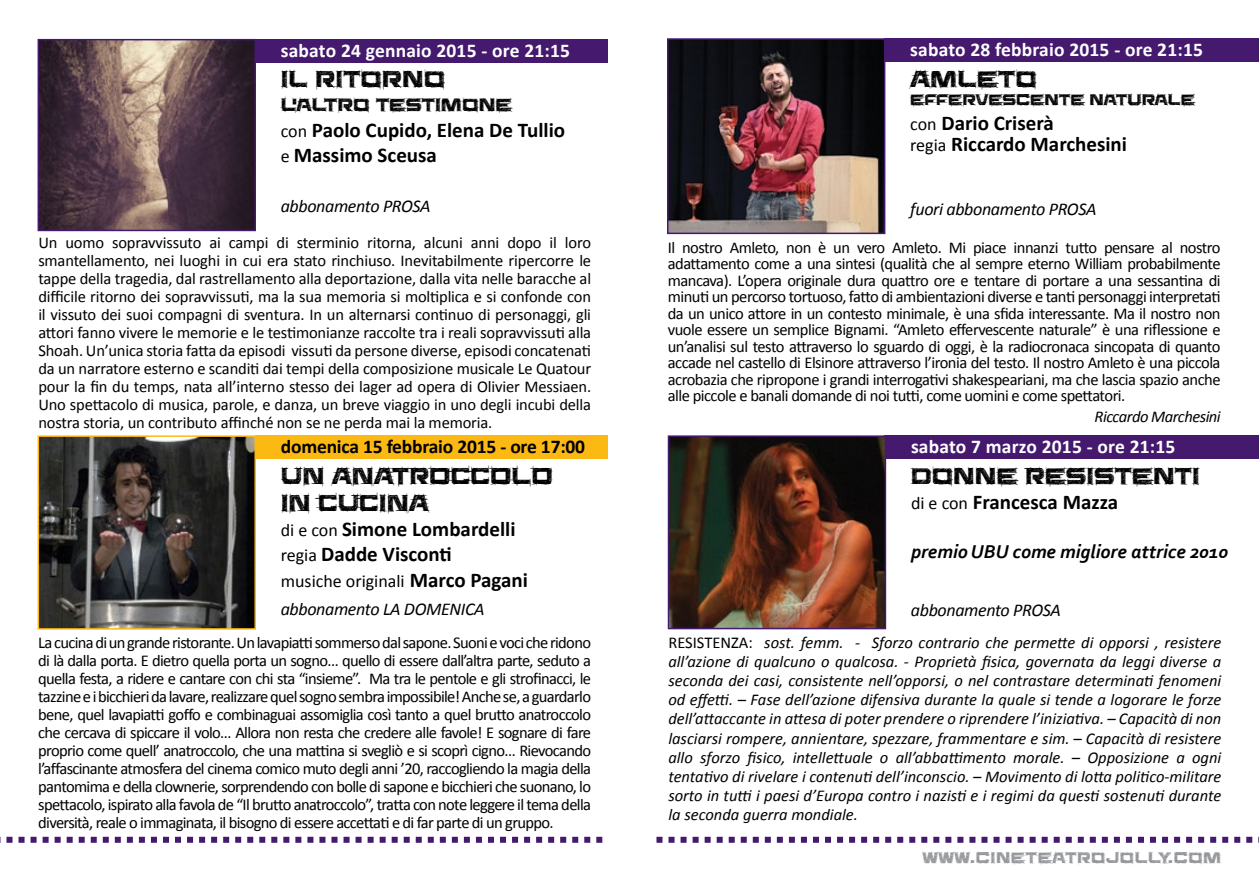
<style>
.page{position:relative;width:1259px;height:893px;background:#fff}
.page>*{position:absolute;margin:0;border:0;box-sizing:border-box;transform-origin:0 0}
.t1{font:27px/27px "Saucer BB";color:#000}
.t2{font:700 21px/25.2px "Calibri";color:#000}
.t3{font:21px "Saucer BB";color:#000}
.t4{font:700 19.5px "Calibri";letter-spacing:.01em;color:#fff}
.t5{font:italic 700 19.5px "Corbel";color:#000}
.t6{font:700 19.5px "Calibri";letter-spacing:-.01em;color:#000}
.t7{font:italic 18px "Calibri";letter-spacing:-.02em;color:#000}
.t8{font:18px "Calibri";color:#000}
.t9{font:18px "Saucer BB";letter-spacing:.03em;color:#939598}
.t10{font:18px "Saucer BB";color:#000}
.t11{font:16.5px/18px "Calibri";letter-spacing:-.03em;color:#000;text-align:justify}
.t12{font:italic 16.5px/19.2px "Calibri";color:#000;text-align:justify}
.t13{font:italic 16.5px "Calibri";letter-spacing:-.03em;color:#000}
.s1{font-weight:400;font-size:18px}
.s2{font-weight:700;font-size:21px}
.s3{font-style:normal}
</style>
<div class="page">
<svg style="left:0;top:837px;width:1259px;height:6px"></svg>
<div style="left:606px;top:0;width:46px;height:893px;background:#fff"></div>
<div style="left:255px;top:39px;width:365px;height:23px;background:#45196e"></div>
<div style="left:255px;top:435px;width:365px;height:24px;background:#fdb913"></div>
<img style="left:41px;top:42px;width:212px;height:186px">
<div style="left:38px;top:39px;width:218px;height:192px;border:2px solid #45196e"></div>
<img style="left:41px;top:438px;width:212px;height:189px">
<div style="left:38px;top:435px;width:218px;height:195px;border:2px solid #fdb913"></div>
<div style="left:884px;top:435px;width:375px;height:24px;background:#45196e"></div>
<img style="left:671px;top:438px;width:212px;height:188px">
<div style="left:668px;top:435px;width:218px;height:194px;border:2px solid #45196e"></div>
<img style="left:670px;top:41px;width:212px;height:190px">
<div style="left:667px;top:38px;width:218px;height:196px;border:2px solid #45196e"></div>
<div style="left:884px;top:38px;width:375px;height:24px;background:#45196e"></div>
<div style="left:608px;top:0;width:43px;height:893px;background:#fff"></div>
<p class="t4" style="left:281px;top:38px;width:291px">sabato 24 gennaio 2015 - ore 21:15</p>
<h1 class="t1" style="left:281px;top:66px;width:166px">IL RITORNO</h1>
<p class="t3" style="left:281px;top:95px;width:232px">L’ALTRO TESTIMONE</p>
<p class="t2" style="left:281px;top:117px;width:286px"><span class="s1">con</span> Paolo Cupido, Elena De Tullio <span class="s1">e</span> Massimo Sceusa</p>
<p class="t7" style="left:281px;top:194px;width:151px">abbonamento PROSA</p>
<p class="t11" style="left:38px;top:234px;width:554px">Un uomo sopravvissuto ai campi di sterminio ritorna, alcuni anni dopo il loro smantellamento, nei luoghi in cui era stato rinchiuso. Inevitabilmente ripercorre le tappe della tragedia, dal rastrellamento alla deportazione, dalla vita nelle baracche al difficile ritorno dei sopravvissuti, ma la sua memoria si moltiplica e si confonde con il vissuto dei suoi compagni di sventura. In un alternarsi continuo di personaggi, gli attori fanno vivere le memorie e le testimonianze raccolte tra i reali sopravvissuti alla Shoah. Un’unica storia fatta da episodi vissuti da persone diverse, episodi concatenati da un narratore esterno e scanditi dai tempi della composizione musicale Le Quatour pour la fin du temps, nata all’interno stesso dei lager ad opera di Olivier Messiaen.<br>Uno spettacolo di musica, parole, e danza, un breve viaggio in uno degli incubi della nostra storia, un contributo affinché non se ne perda mai la memoria.</p>
<h1 class="t1" style="left:281px;top:463px;width:274px">UN ANATROCCOLO<br>IN CUCINA</h1>
<p class="t2" style="left:281px;top:517px;width:236px"><span class="s1">di e con</span> Simone Lombardelli <span class="s1">regia</span> Dadde Visconti</p>
<p class="t8" style="left:281px;top:569px;width:249px">musiche originali <span class="s2">Marco Pagani</span></p>
<p class="t6" style="left:281px;top:434px;width:306px">domenica 15 febbraio 2015 - ore 17:00</p>
<p class="t7" style="left:281px;top:597px;width:205px">abbonamento LA DOMENICA</p>
<p class="t11" style="left:38px;top:633px;width:554px">La cucina di un grande ristorante. Un lavapiatti sommerso dal sapone. Suoni e voci che ridono di là dalla porta. E dietro quella porta un sogno… quello di essere dall’altra parte, seduto a quella festa, a ridere e cantare con chi sta “insieme”. Ma tra le pentole e gli strofinacci, le tazzine e i bicchieri da lavare, realizzare quel sogno sembra impossibile! Anche se, a guardarlo bene, quel lavapiatti goffo e combinaguai assomiglia così tanto a quel brutto anatroccolo che cercava di spiccare il volo… Allora non resta che credere alle favole! E sognare di fare proprio come quell’ anatroccolo, che una mattina si svegliò e si scoprì cigno… Rievocando l’affascinante atmosfera del cinema comico muto degli anni ’20, raccogliendo la magia della pantomima e della clownerie, sorprendendo con bolle di sapone e bicchieri che suonano, lo spettacolo, ispirato alla favola de “Il brutto anatroccolo”, tratta con note leggere il tema della diversità, reale o immaginata, il bisogno di essere accettati e di far parte di un gruppo.</p>
<p class="t4" style="left:910px;top:37px;width:294px">sabato 28 febbraio 2015 - ore 21:15</p>
<h1 class="t1" style="left:910px;top:65px;width:128px">AMLETO</h1>
<p class="t10" style="left:910px;top:91px;width:286px">EFFERVESCENTE NATURALE</p>
<p class="t2" style="left:910px;top:112px;width:218px;line-height:21px"><span class="s1">con</span> Dario Criserà<br><span class="s1">regia</span> Riccardo Marchesini</p>
<p class="t7" style="left:910px;top:196px;width:188px">fuori abbonamento PROSA</p>
<p class="t11" style="left:668px;top:239px;width:554px;line-height:16.5px">Il nostro Amleto, non è un vero Amleto. Mi piace innanzi tutto pensare al nostro adattamento come a una sintesi (qualità che al sempre eterno William probabilmente mancava). L’opera originale dura quattro ore e tentare di portare a una sessantina di minuti un percorso tortuoso, fatto di ambientazioni diverse e tanti personaggi interpretati da un unico attore in un contesto minimale, è una sfida interessante. Ma il nostro non vuole essere un semplice Bignami. “Amleto effervescente naturale” è una riflessione e un’analisi sul testo attraverso lo sguardo di oggi, è la radiocronaca sincopata di quanto accade nel castello di Elsinore attraverso l’ironia del testo. Il nostro Amleto è una piccola acrobazia che ripropone i grandi interrogativi shakespeariani, ma che lascia spazio anche alle piccole e banali domande di noi tutti, come uomini e come spettatori.</p>
<p class="t13" style="left:1094px;top:405px;width:128px">Riccardo Marchesini</p>
<p class="t4" style="left:911px;top:434px;width:266px">sabato 7 marzo 2015 - ore 21:15</p>
<h1 class="t1" style="left:911px;top:463px;width:290px">DONNE RESISTENTI</h1>
<p class="t2" style="left:911px;top:490px;width:209px"><span class="s1">di e con</span> Francesca Mazza</p>
<p class="t5" style="left:911px;top:539px;width:318px">premio UBU come migliore attrice 2010</p>
<p class="t7" style="left:911px;top:597px;width:151px">abbonamento PROSA</p>
<p class="t12" style="left:668px;top:632px;width:554px"><span class="s3">RESISTENZA:</span> sost. femm. - Sforzo contrario che permette di opporsi , resistere all’azione di qualcuno o qualcosa. - Proprietà fisica, governata da leggi diverse a seconda dei casi, consistente nell’opporsi, o nel contrastare determinati fenomeni od effetti. – Fase dell’azione difensiva durante la quale si tende a logorare le forze dell’attaccante in attesa di poter prendere o riprendere l’iniziativa. – Capacità di non lasciarsi rompere, annientare, spezzare, frammentare e sim. – Capacità di resistere allo sforzo fisico, intellettuale o all’abbattimento morale. – Opposizione a ogni tentativo di rivelare i contenuti dell’inconscio. – Movimento di lotta politico-militare sorto in tutti i paesi d’Europa contro i nazisti e i regimi da questi sostenuti durante la seconda guerra mondiale.</p>
<p class="t9" style="left:922px;top:849px;width:300px">WWW.CINETEATROJOLLY.COM</p>
</div>
